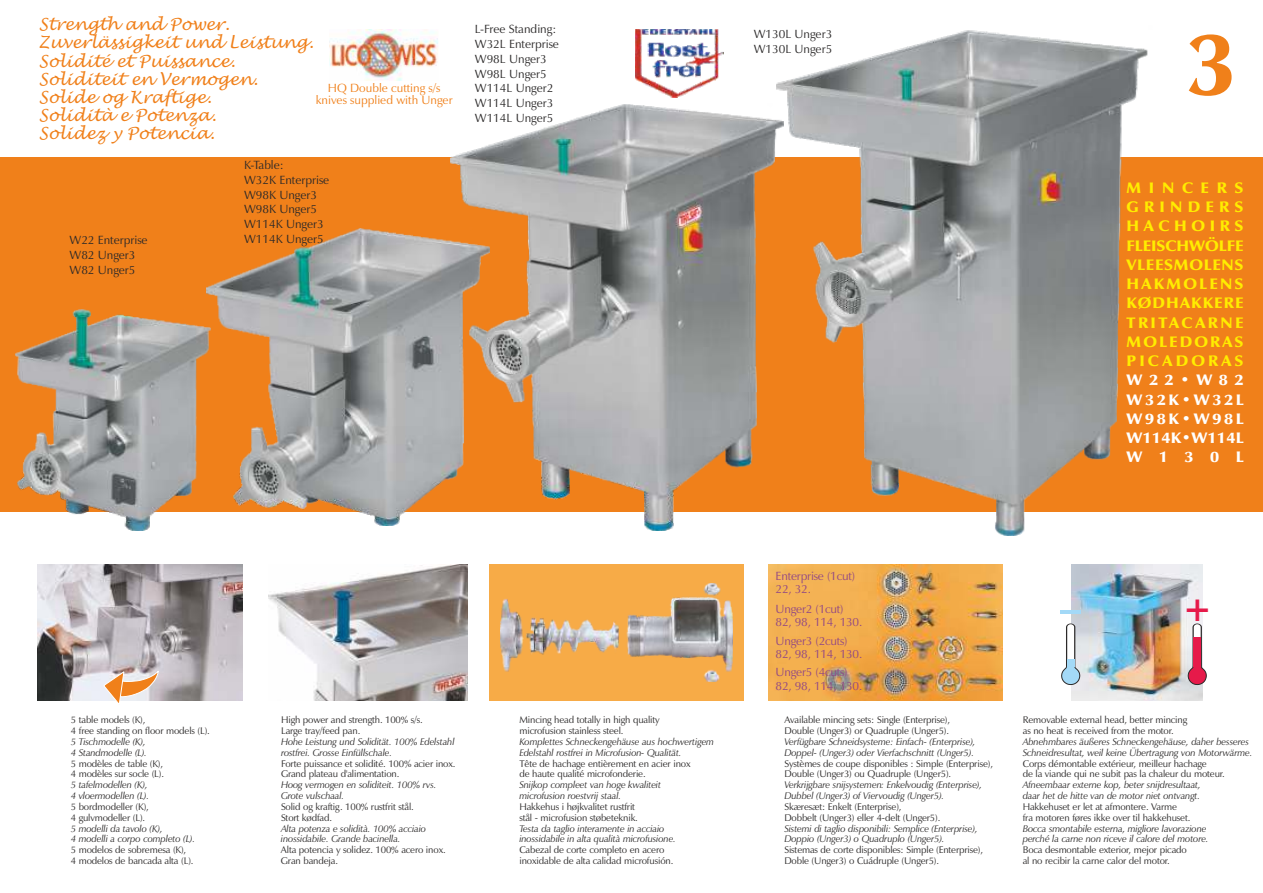
<style>
.page{position:relative;width:1263px;height:893px;background:#fff}
.page>*{position:absolute;margin:0;border:0;box-sizing:border-box;transform-origin:0 0}
.t1{font:900 90px "Zapf Humanist 601 BT";color:#f0801a}
.t2{font:900 36px "Zapf Humanist 601 BT";color:#e61a4a}
.t3{font:italic 16.5px/18px "Lucida Handwriting";color:#f0801a}
.t4{font:900 15.45px/19.2px "Zapf Humanist 601 BT";letter-spacing:.135em;color:#ffed00;text-align:justify;scale:1.07 1}
.t5{font:900 15.45px/19.2px "Zapf Humanist 601 BT";letter-spacing:.155em;color:#fff;text-align:justify;scale:1.07 1}
.t6{font:12px/14.9px "Zapf Humanist 601 BT";color:#2b2929}
.t7{font:12px/13.4px "Zapf Humanist 601 BT";letter-spacing:-.015em;color:#914785}
.t8{font:12px/11.9px "Zapf Humanist 601 BT";color:#f0801a;text-align:center}
.t9{font:9.75px/10.8px "Zapf Humanist 601 BT";letter-spacing:-.015em;color:#2b2929}
.t10{font:italic 9.75px/10.8px "Zapf Humanist 601 BT";letter-spacing:-.015em;color:#2b2929}
</style>
<div class="page">
<div style="left:0;top:157px;width:1263px;height:355px;background:#f0801a"></div>
<img style="left:769px;top:565px;width:233px;height:136px">
<div style="left:489px;top:564px;width:254px;height:136px;background:#f7ab47"></div>
<img style="left:500px;top:583px;width:232px;height:99px">
<img style="left:37px;top:564px;width:206px;height:136px">
<img style="left:268px;top:564px;width:199px;height:136px">
<svg style="left:102px;top:670px;width:58px;height:33px;background:#e6c0a2"></svg>
<img style="left:1071px;top:564px;width:131px;height:136px">
<svg style="left:1188px;top:624px;width:18px;height:61px"></svg>
<div style="left:1193px;top:638px;width:8px;height:29px;background:#e61a4a"></div>
<hr style="left:1060px;top:610px;width:21px;height:4px;background:#a3d9f7">
<svg style="left:1061px;top:624px;width:19px;height:61px"></svg>
<div style="left:1067px;top:659px;width:7px;height:8px;background:#a3d9f7"></div>
<img style="left:329px;top:30px;width:109px;height:51px">
<img style="left:636px;top:29px;width:87px;height:68px">
<img style="left:776px;top:30px;width:372px;height:505px">
<img style="left:451px;top:103px;width:333px;height:428px">
<img style="left:206px;top:227px;width:283px;height:298px">
<img style="left:15px;top:309px;width:196px;height:222px">
<h3 class="t3" style="left:39px;top:17px;width:276px">Strength and Power.<br>Zuverlässigkeit und Leistung.<br>Solidité et Puissance.<br>Soliditeit en Vermogen.<br>Solide og Kraftige.<br>Solidità e Potenza.<br>Solidez y Potencia.</h3>
<p class="t8" style="left:316px;top:83px;width:138px">HQ Double cutting s/s knives supplied with Unger</p>
<p class="t6" style="left:70px;top:233px;width:80px">W22 Enterprise<br>W82 Unger3<br>W82 Unger5</p>
<p class="t6" style="left:244px;top:158px;width:87px">K-Table:<br>W32K Enterprise<br>W98K Unger3<br>W98K Unger5<br>W114K Unger3<br>W114K Unger5</p>
<p class="t6" style="left:475px;top:23px;width:86px">L-Free Standing:<br>W32L Enterprise<br>W98L Unger3<br>W98L Unger5<br>W114L Unger2<br>W114L Unger3<br>W114L Unger5</p>
<p class="t6" style="left:754px;top:28px;width:80px">W130L Unger3<br>W130L Unger5</p>
<h1 class="t1" style="left:1187px;top:26px;width:51px">3</h1>
<h3 class="t4" style="left:1126px;top:179px;width:111px">MINCERS GRINDERS HACHOIRS FLEISCHWÖLFE VLEESMOLENS HAKMOLENS KØDHAKKERE TRITACARNE MOLEDORAS PICADORAS</h3>
<h3 class="t5" style="left:1126px;top:372px;width:111px">W22•W82<br>W32K•W32L W98K•W98L W114K•W114L W130L</h3>
<p class="t9" style="left:71px;top:715px;width:141px">5 table models (K),<br>4 free standing on floor models (L).</p>
<p class="t10" style="left:71px;top:737px;width:78px">5 Tischmodelle (K),<br>4 Standmodelle (L).</p>
<p class="t9" style="left:71px;top:759px;width:95px">5 modèles de table (K),<br>4 modèles sur socle (L).</p>
<p class="t10" style="left:71px;top:780px;width:80px">5 tafelmodellen (K),<br>4 vloermodellen (L).</p>
<p class="t9" style="left:71px;top:802px;width:80px">5 bordmodeller (K),<br>4 gulvmodeller (L).</p>
<p class="t10" style="left:71px;top:824px;width:126px">5 modelli da tavolo (K),<br>4 modelli a corpo completo (L).</p>
<p class="t9" style="left:71px;top:845px;width:124px">5 modelos de sobremesa (K),<br>4 modelos de bancada alta (L).</p>
<p class="t9" style="left:281px;top:715px;width:143px">High power and strength. 100% s/s.<br>Large tray/feed pan.</p>
<p class="t10" style="left:281px;top:737px;width:175px">Hohe Leistung und Solidität. 100% Edelstahl rostfrei. Grosse Einfüllschale.</p>
<p class="t9" style="left:281px;top:759px;width:176px">Forte puissance et solidité. 100% acier inox.<br>Grand plateau d'alimentation.</p>
<p class="t10" style="left:281px;top:780px;width:157px">Hoog vermogen en soliditeit. 100% rvs.<br>Grote vulschaal.</p>
<p class="t9" style="left:281px;top:802px;width:134px">Solid og kraftig. 100% rustfrit stål.<br>Stort kødfad.</p>
<p class="t10" style="left:281px;top:824px;width:147px">Alta potenza e solidità. 100% acciaio inossidabile. Grande bacinella.</p>
<p class="t9" style="left:281px;top:845px;width:166px">Alta potencia y solidez. 100% acero inox.<br>Gran bandeja.</p>
<p class="t9" style="left:519px;top:715px;width:142px">Mincing head totally in high quality microfusion stainless steel.</p>
<p class="t10" style="left:519px;top:737px;width:196px">Komplettes Schneckengehäuse aus hochwertigem<br>Edelstahl rostfrei in Microfusion- Qualität.</p>
<p class="t9" style="left:519px;top:759px;width:173px">Tête de hachage entièrement en acier inox de haute qualité microfonderie.</p>
<p class="t10" style="left:519px;top:780px;width:143px">Snijkop compleet van hoge kwaliteit microfusion roestvrij staal.</p>
<p class="t9" style="left:519px;top:802px;width:120px">Hakkehus i højkvalitet rustfrit stål - microfusion støbeteknik.</p>
<p class="t10" style="left:519px;top:824px;width:158px">Testa da taglio interamente in acciaio inossidabile in alta qualità microfusione.</p>
<p class="t9" style="left:519px;top:845px;width:156px">Cabezal de corte completo en acero inoxidable de alta calidad microfusión.</p>
<p class="t7" style="left:775px;top:570px;width:81px">Enterprise (1cut)<br>22, 32.</p>
<p class="t7" style="left:775px;top:603px;width:88px">Unger2 (1cut)<br>82, 98, 114, 130.</p>
<p class="t7" style="left:775px;top:635px;width:88px">Unger3 (2cuts)<br>82, 98, 114, 130.</p>
<p class="t7" style="left:775px;top:666px;width:88px">Unger5 (4cuts)<br>82, 98, 114, 130.</p>
<p class="t9" style="left:784px;top:715px;width:167px">Available mincing sets: Single (Enterprise),<br>Double (Unger3) or Quadruple (Unger5).</p>
<p class="t10" style="left:784px;top:737px;width:193px">Verfügbare Schneidsysteme: Einfach- (Enterprise),<br>Doppel- (Unger3) oder Vierfachschnitt (Unger5).</p>
<p class="t9" style="left:784px;top:759px;width:210px">Systèmes de coupe disponibles : Simple (Enterprise),<br>Double (Unger3) ou Quadruple (Unger5).</p>
<p class="t10" style="left:784px;top:780px;width:199px">Verkrijgbare snijsystemen: Enkelvoudig (Enterprise),<br>Dubbel (Unger3) of Viervoudig (Unger5).</p>
<p class="t9" style="left:784px;top:802px;width:157px">Skæresæt: Enkelt (Enterprise),<br>Dobbelt (Unger3) eller 4-delt (Unger5).</p>
<p class="t10" style="left:784px;top:824px;width:195px">Sistemi di taglio disponibili: Semplice (Enterprise),<br>Doppio (Unger3) o Quadruplo (Unger5).</p>
<p class="t9" style="left:784px;top:845px;width:200px">Sistemas de corte disponibles: Simple (Enterprise),<br>Doble (Unger3) o Cuádruple (Unger5).</p>
<h2 class="t2" style="left:1182px;top:594px;width:31px">+</h2>
<p class="t9" style="left:1023px;top:715px;width:166px">Removable external head, better mincing as no heat is received from the motor.</p>
<p class="t10" style="left:1023px;top:737px;width:231px">Abnehmbares äußeres Schneckengehäuse, daher besseres<br>Schneidresultat, weil keine Übertragung von Motorwärme.</p>
<p class="t9" style="left:1023px;top:759px;width:204px">Corps démontable extérieur, meilleur hachage<br>de la viande qui ne subit pas la chaleur du moteur.</p>
<p class="t10" style="left:1023px;top:780px;width:179px">Afneembaar externe kop, beter snijdresultaat, daar het de hitte van de motor niet ontvangt.</p>
<p class="t9" style="left:1023px;top:802px;width:169px">Hakkehuset er let at afmontere. Varme<br>fra motoren føres ikke over til hakkehuset.</p>
<p class="t10" style="left:1023px;top:824px;width:187px">Bocca smontabile esterna, migliore lavorazione perché la carne non riceve il calore del motore.</p>
<p class="t9" style="left:1023px;top:845px;width:166px">Boca desmontable exterior, mejor picado al no recibir la carne calor del motor.</p>
</div>
